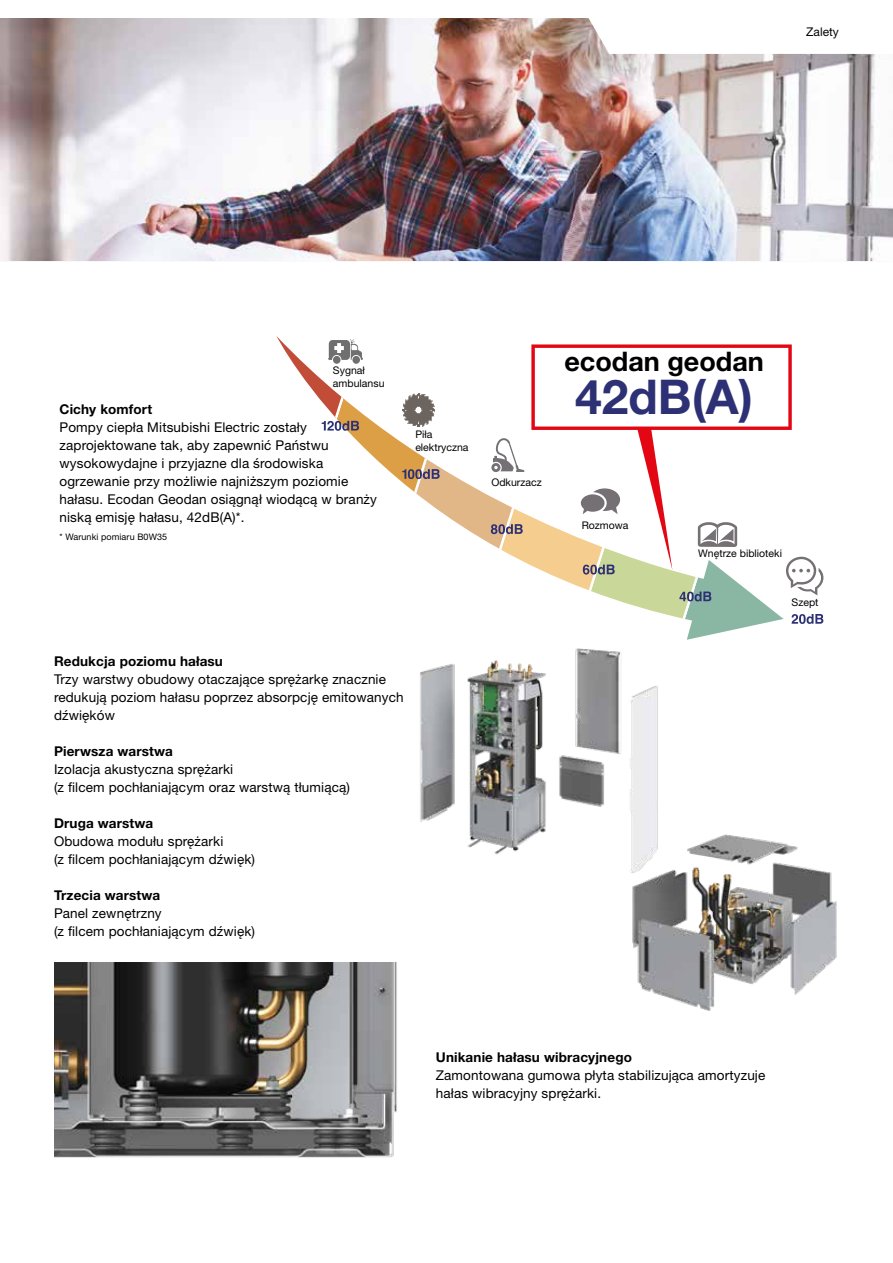
<style>
.page{position:relative;width:893px;height:1263px;background:#fff}
.page>*{position:absolute;margin:0;border:0;box-sizing:border-box;transform-origin:0 0}
.t1{font:700 48px "Helvetica Neue LT Pro";color:#2d3075}
.t2{font:700 27px "Helvetica Neue LT Pro";color:#000}
.t3{font:13.5px/18px "Helvetica Neue LT Pro";letter-spacing:.01em;color:#000}
.t4{font:700 13.5px "Helvetica Neue LT Pro";letter-spacing:.01em;color:#000}
.t5{font:12px "Helvetica Neue LT Pro";color:#000}
.t6{font:10.5px/12.6px "Helvetica Neue LT Pro";color:#000}
.t7{font:9px "Helvetica Neue LT Pro";letter-spacing:.01em;color:#000}
</style>
<div class="page">
<img style="left:0;top:18px;width:893px;height:243px">
<svg style="left:581px;top:18px;width:312px;height:36px"></svg>
<svg style="left:276px;top:336px;width:547px;height:304px"></svg>
<img style="left:420px;top:648px;width:238px;height:207px">
<img style="left:630px;top:833px;width:207px;height:178px">
<img style="left:54px;top:962px;width:343px;height:196px">
<p class="t5" style="left:806px;top:24px;width:34px">Zalety</p>
<p class="t4" style="left:60px;top:401px;width:94px">Cichy komfort</p>
<p class="t6" style="left:333px;top:364px;width:53px">Sygnał ambulansu</p>
<p class="t3" style="left:60px;top:418px;width:319px">Pompy ciepła Mitsubishi Electric zostały zaprojektowane tak, aby zapewnić Państwu wysokowydajne i przyjazne dla środowiska ogrzewanie przy możliwie najniższym poziomie hałasu. Ecodan Geodan osiągnął wiodącą w branży niską emisję hałasu, 42dB(A)*.</p>
<p class="t7" style="left:60px;top:531px;width:109px">* Warunki pomiaru B0W35</p>
<p class="t6" style="left:415px;top:428px;width:55px">Piła elektryczna</p>
<p class="t6" style="left:491px;top:476px;width:52px">Odkurzacz</p>
<p class="t4" style="left:54px;top:653px;width:170px">Redukcja poziomu hałasu</p>
<p class="t3" style="left:54px;top:670px;width:351px">Trzy warstwy obudowy otaczające sprężarkę znacznie redukują poziom hałasu poprzez absorpcję emitowanych dźwięków</p>
<p class="t4" style="left:54px;top:743px;width:120px">Pierwsza warstwa</p>
<p class="t3" style="left:54px;top:760px;width:298px">Izolacja akustyczna sprężarki<br>(z filcem pochłaniającym oraz warstwą tłumiącą)</p>
<p class="t4" style="left:54px;top:815px;width:101px">Druga warstwa</p>
<p class="t3" style="left:54px;top:832px;width:203px">Obudowa modułu sprężarki<br>(z filcem pochłaniającym dźwięk)</p>
<p class="t4" style="left:54px;top:887px;width:108px">Trzecia warstwa</p>
<p class="t3" style="left:54px;top:904px;width:203px">Panel zewnętrzny<br>(z filcem pochłaniającym dźwięk)</p>
<h2 class="t2" style="left:564px;top:344px;width:201px">ecodan geodan</h2>
<h1 class="t1" style="left:575px;top:367px;width:179px">42dB(A)</h1>
<p class="t6" style="left:582px;top:519px;width:48px">Rozmowa</p>
<p class="t6" style="left:698px;top:546px;width:85px">Wnętrze biblioteki</p>
<p class="t6" style="left:791px;top:595px;width:29px">Szept</p>
<p class="t4" style="left:436px;top:1049px;width:198px">Unikanie hałasu wibracyjnego</p>
<p class="t3" style="left:436px;top:1066px;width:331px">Zamontowana gumowa płyta stabilizująca amortyzuje hałas wibracyjny sprężarki.</p>
</div>
